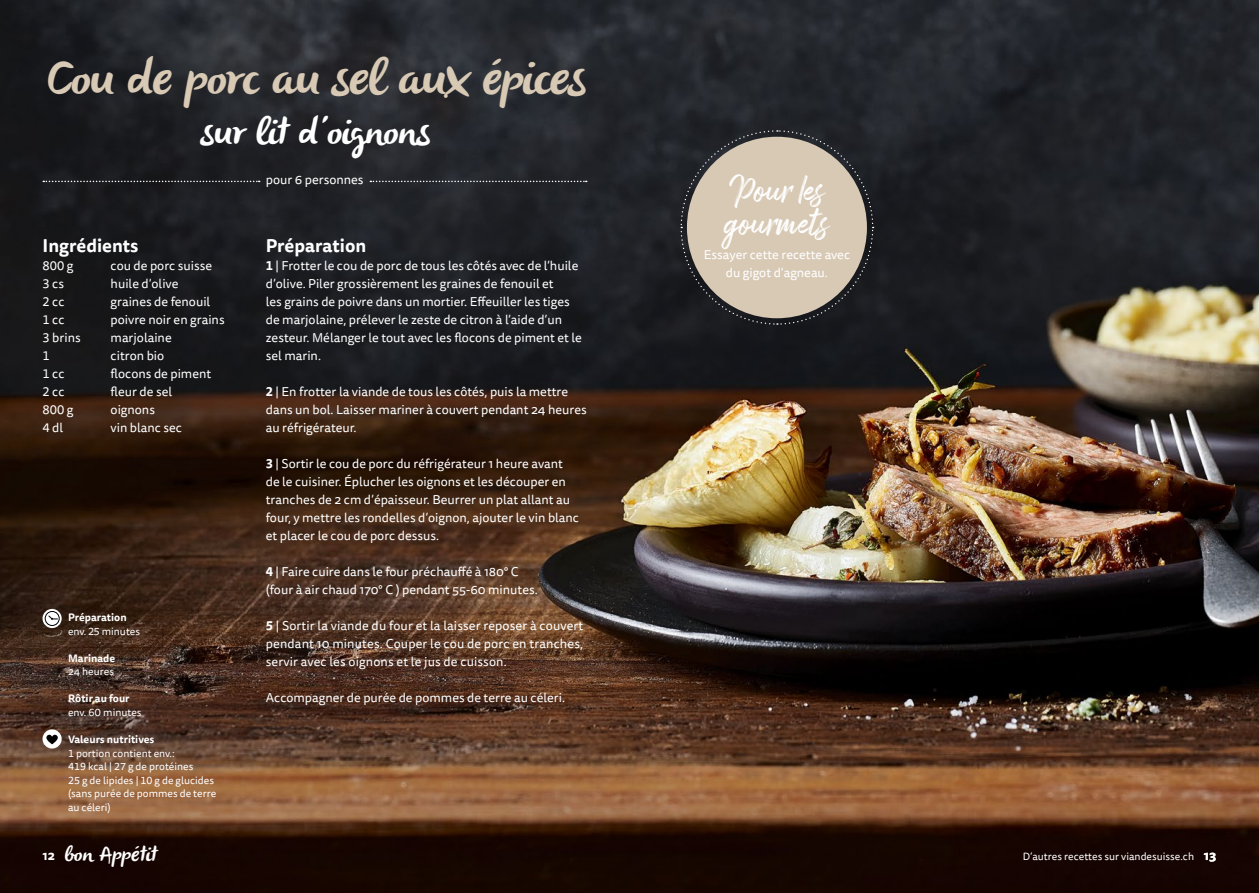
<style>
.page{position:relative;width:1259px;height:893px;background:#fff}
.page>*{position:absolute;margin:0;border:0;box-sizing:border-box;transform-origin:0 0}
.t1{font:italic 49.5px "Olivier";letter-spacing:-.01em;color:#d8c9b5}
.t2{font:italic 37.5px "Olivier";color:#fff}
.t3{font:33px/33px "Arsilon";color:#fff}
.t4{font:italic 21px "Olivier";color:#fff}
.t5{font:700 18px "Tisa Sans OT";color:#fff}
.t6{font:12.75px/18px "Tisa Sans OT";color:#fff}
.t7{font:700 12.75px "Tisa Sans OT";color:#fff}
.t8{font:10.5px/13.5px "Tisa Sans OT";color:#fff}
.t9{font:700 10.5px "Tisa Sans OT";color:#fff}
.s1{font-weight:700}
</style>
<div class="page">
<img style="left:0;top:0;width:1259px;height:893px">
<svg style="left:43px;top:181px;width:217px;height:1px"></svg>
<svg style="left:370px;top:181px;width:217px;height:1px"></svg>
<svg style="left:43px;top:609px;width:19px;height:19px"></svg>
<div style="left:45px;top:611px;width:15px;height:15px;border:1px solid #000;border-radius:50%"></div>
<svg style="left:48px;top:615px;width:10px;height:5px"></svg>
<svg style="left:43px;top:729px;width:19px;height:19px"></svg>
<svg style="left:46px;top:735px;width:12px;height:9px"></svg>
<svg style="left:680px;top:130px;width:194px;height:195px;background:#9d9387"></svg>
<h1 class="t1" style="left:45px;top:50px;width:552px">Cou deporc au sel aux épices</h1>
<h2 class="t2" style="left:200px;top:110px;width:239px">surlitd’oignons</h2>
<h3 class="t5" style="left:43px;top:234px;width:98px">Ingrédients</h3>
<p class="t6" style="left:43px;top:257px;width:32px">800 g</p>
<p class="t6" style="left:111px;top:257px;width:103px">cou de porc suisse</p>
<p class="t6" style="left:43px;top:275px;width:23px">3 cs</p>
<p class="t6" style="left:111px;top:275px;width:69px">huile d’olive</p>
<p class="t6" style="left:43px;top:293px;width:24px">2 cc</p>
<p class="t6" style="left:111px;top:293px;width:101px">graines de fenouil</p>
<p class="t6" style="left:43px;top:311px;width:24px">1 cc</p>
<p class="t6" style="left:111px;top:311px;width:116px">poivre noir en grains</p>
<p class="t6" style="left:43px;top:329px;width:40px">3 brins</p>
<p class="t6" style="left:111px;top:329px;width:63px">marjolaine</p>
<p class="t6" style="left:43px;top:347px;width:9px">1</p>
<p class="t6" style="left:111px;top:347px;width:55px">citron bio</p>
<p class="t6" style="left:43px;top:365px;width:24px">1 cc</p>
<p class="t6" style="left:111px;top:365px;width:102px">flocons de piment</p>
<p class="t6" style="left:43px;top:383px;width:24px">2 cc</p>
<p class="t6" style="left:111px;top:383px;width:63px">fleur de sel</p>
<p class="t6" style="left:43px;top:401px;width:32px">800 g</p>
<p class="t6" style="left:111px;top:401px;width:46px">oignons</p>
<p class="t6" style="left:43px;top:419px;width:22px">4 dl</p>
<p class="t6" style="left:111px;top:419px;width:73px">vin blanc sec</p>
<p class="t9" style="left:68px;top:611px;width:60px">Préparation</p>
<p class="t8" style="left:68px;top:625px;width:74px">env. 25 minutes</p>
<p class="t9" style="left:68px;top:652px;width:49px">Marinade</p>
<p class="t8" style="left:68px;top:666px;width:47px">24 heures</p>
<p class="t9" style="left:68px;top:692px;width:63px">Rôtir au four</p>
<p class="t8" style="left:68px;top:706px;width:75px">env. 60 minutes</p>
<p class="t9" style="left:68px;top:733px;width:88px">Valeurs nutritives</p>
<p class="t8" style="left:68px;top:747px;width:150px">1 portion contient env.:<br>419 kcal | 27 g de protéines<br>25 g de lipides | 10 g de glucides (sans purée de pommes de terre au céleri)</p>
<p class="t6" style="left:266px;top:172px;width:99px">pour 6 personnes</p>
<h3 class="t5" style="left:266px;top:234px;width:102px">Préparation</h3>
<p class="t6" style="left:266px;top:257px;width:318px"><span class="s1">1</span> | Frotter le cou de porc de tous les côtés avec de l’huile d’olive. Piler grossièrement les graines de fenouil et<br>les grains de poivre dans un mortier. Effeuiller les tiges de marjolaine, prélever le zeste de citron à l’aide d’un zesteur. Mélanger le tout avec les flocons de piment et le sel marin.</p>
<p class="t6" style="left:266px;top:383px;width:322px"><span class="s1">2</span> | En frotter la viande de tous les côtés, puis la mettre dans un bol. Laisser mariner à couvert pendant 24 heures au réfrigérateur.</p>
<p class="t6" style="left:266px;top:455px;width:315px"><span class="s1">3</span> | Sortir le cou de porc du réfrigérateur 1 heure avant de le cuisiner. Éplucher les oignons et les découper en tranches de 2 cm d’épaisseur. Beurrer un plat allant au four, y mettre les rondelles d’oignon, ajouter le vin blanc et placer le cou de porc dessus.</p>
<p class="t6" style="left:266px;top:563px;width:273px"><span class="s1">4</span> | Faire cuire dans le four préchauffé à 180° C (four à air chaud 170° C ) pendant 55-60 minutes.</p>
<p class="t6" style="left:266px;top:617px;width:319px;text-align:justify"><span class="s1">5</span> | Sortir la viande du four et la laisser reposer à couvert pendant 10 minutes. Couper le cou de porc en tranches, servir avec les oignons et le jus de cuisson.</p>
<p class="t6" style="left:266px;top:689px;width:301px">Accompagner de purée de pommes de terre au céleri.</p>
<h3 class="t3" style="left:725px;top:172px;width:108px">Pour les gourmets</h3>
<p class="t6" style="left:703px;top:247px;width:148px;text-align:center">Essayer cette recette avec du gigot d’agneau.</p>
<h3 class="t4" style="left:64px;top:842px;width:99px">bon Appétit</h3>
<p class="t8" style="left:1023px;top:850px;width:173px">D’autres recettes sur viandesuisse.ch</p>
<p class="t7" style="left:43px;top:847px;width:14px">12</p>
<p class="t7" style="left:1204px;top:847px;width:14px">13</p>
</div>
